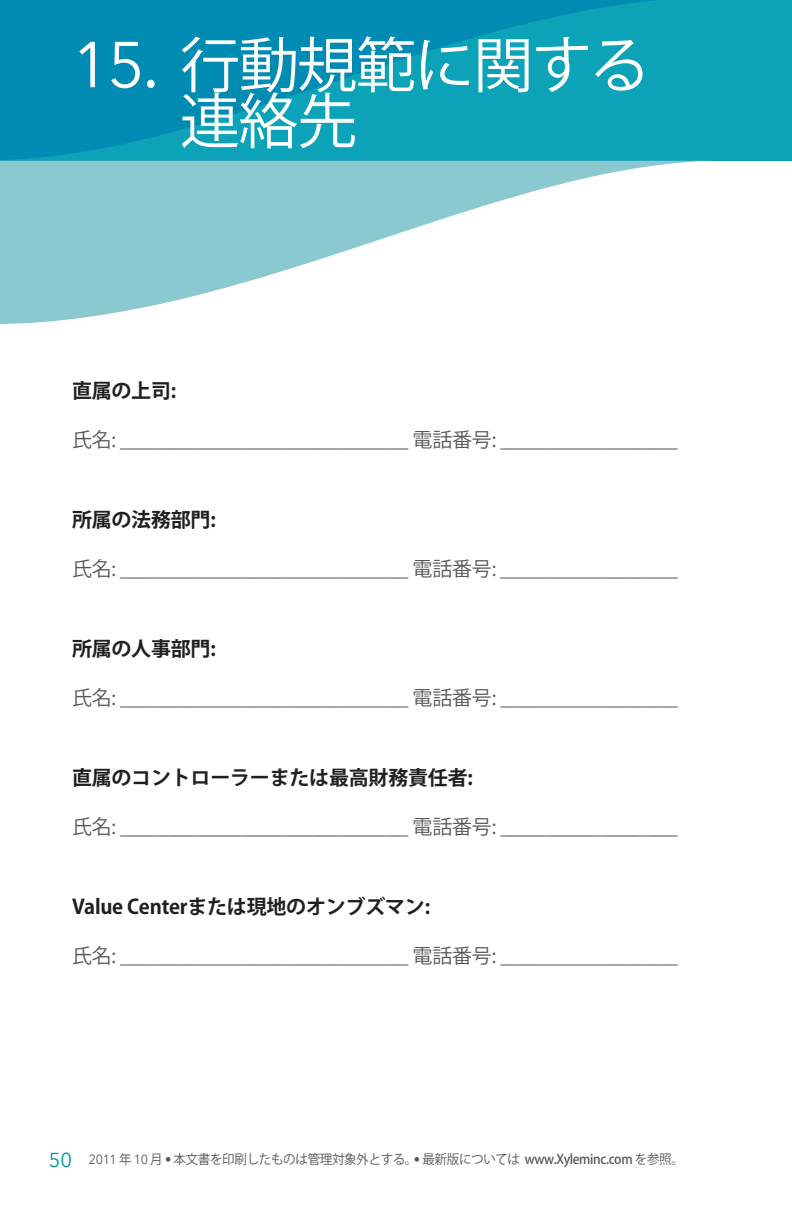
<style>
.page{position:relative;width:792px;height:1224px;background:#fff}
.page>*{position:absolute;margin:0;border:0;box-sizing:border-box;transform-origin:0 0}
.t1{font:60px/56px "Koz Go Pro";letter-spacing:-.02em;color:#fff}
.t2{font:20px "Koz Go Pro";letter-spacing:-.01em;color:#57585a}
.t3{font:700 20px "Koz Go Pro";letter-spacing:-.01em;color:#231f20}
.t4{font:13.2px "Koz Go Pro";letter-spacing:-.025em;color:#57585a;scale:.95 1}
.s1{font-family:"Avenir Next LT Com";font-size:64px}
.s2{font-size:64px}
.s3{font-family:"Avenir Next LT Com";font-size:20px;color:#00929d}
.s4{font-family:"Avenir Next LT Com"}
.s5{font-weight:500}
</style>
<div class="page">
<svg style="left:0;top:160px;width:792px;height:164px"></svg>
<svg style="left:0;top:0;width:792px;height:160px;background:#0698b5"></svg>
<h1 class="t1" style="left:180px;top:39px;width:471px;text-indent:-108px"><span class="s1">15</span><span class="s2">.</span> 行動規範に関する連絡先</h1>
<p class="t3" style="left:72px;top:378px;width:106px">直属の上司:</p>
<p class="t2" style="left:72px;top:427px;width:607px">氏名: __________________________ 電話番号: ________________</p>
<p class="t3" style="left:72px;top:507px;width:145px">所属の法務部門:</p>
<p class="t2" style="left:72px;top:556px;width:607px">氏名: __________________________ 電話番号: ________________</p>
<p class="t3" style="left:72px;top:636px;width:145px">所属の人事部門:</p>
<p class="t2" style="left:72px;top:685px;width:607px">氏名: __________________________ 電話番号: ________________</p>
<p class="t3" style="left:72px;top:765px;width:402px">直属のコントローラーまたは最高財務責任者:</p>
<p class="t2" style="left:72px;top:814px;width:607px">氏名: __________________________ 電話番号: ________________</p>
<p class="t3" style="left:72px;top:894px;width:360px">Value Centerまたは現地のオンブズマン:</p>
<p class="t2" style="left:72px;top:943px;width:607px">氏名: __________________________ 電話番号: ________________</p>
<p class="t4" style="left:49px;top:1150px;width:670px"><span class="s3">50</span> <span class="s4">2011</span> 年 <span class="s4">10</span> 月 <span class="s4">•</span> 本文書を印刷したものは管理対象外とする。<span class="s4">•</span> 最新版については <span class="s5">www.Xyleminc.com</span> を参照。</p>
</div>
